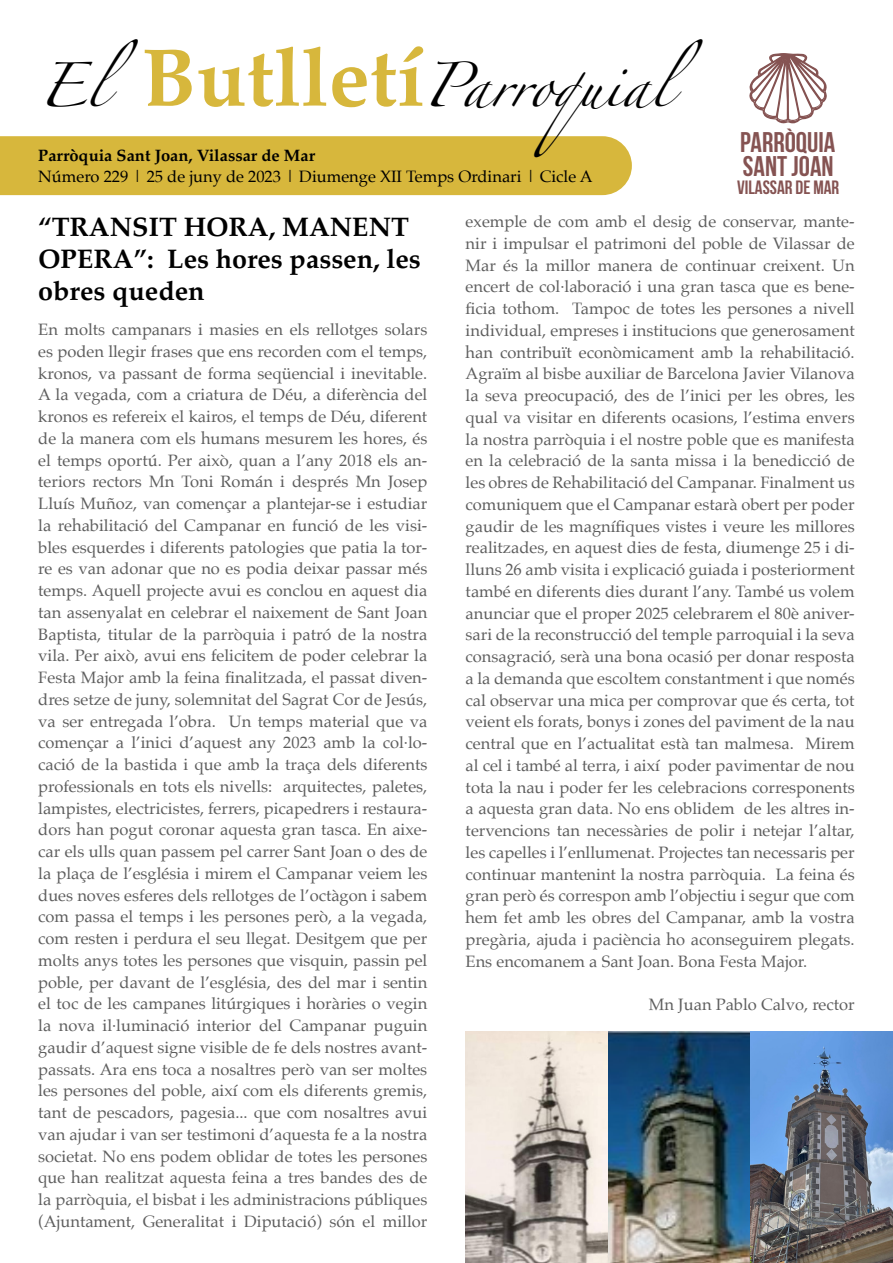
<style>
.page{position:relative;width:893px;height:1263px;background:#fff}
.page>*{position:absolute;margin:0;border:0;box-sizing:border-box;transform-origin:0 0}
.t1{font:39.9px "Zapfino";color:#000}
.t2{font:700 28.35px "Bebas Neue";color:#855352}
.t3{font:700 26.85px/32.2px "Palatino";color:#000}
.t4{font:700 19.2px "Bebas Neue";color:#855352}
.t5{font:16.5px/21.8px "Palatino";color:#5e5e5e;text-align:justify}
.t6{font:16.5px "Palatino";color:#000}
.t7{font:700 16.5px "Palatino";color:#000}
.s1{font-family:"Palatino";font-weight:700;font-size:82.05px;color:#d7b73c}
</style>
<div class="page">
<div style="left:0;top:136px;width:632px;height:59px;background:#d7b73c"></div>
<svg style="left:749px;top:53px;width:78px;height:71px"></svg>
<img style="left:466px;top:1031px;width:427px;height:232px">
<h1 class="t1" style="left:38px;top:69px;width:666px">El<span class="s1">Butlletí</span>Parroquial</h1>
<h2 class="t2" style="left:740px;top:126px;width:97px">PARRÒQUIA</h2>
<p class="t4" style="left:737px;top:177px;width:104px">VILASSAR DE MAR</p>
<p class="t7" style="left:38px;top:141px;width:278px">Parròquia Sant Joan, Vilassar de Mar</p>
<p class="t6" style="left:38px;top:163px;width:556px">Número 229 | 25 de juny de 2023 | Diumenge XII Temps Ordinari | Cicle A</p>
<h3 class="t3" style="left:38px;top:210px;width:384px">“TRANSIT HORA, MANENT<br>OPERA”: Les hores passen, les obres queden</h3>
<p class="t5" style="left:38px;top:318px;width:391px">En molts campanars i masies en els rellotges solars es poden llegir frases que ens recorden com el temps, kronos, va passant de forma seqüencial i inevitable.<br>A la vegada, com a criatura de Déu, a diferència del kronos es refereix el kairos, el temps de Déu, diferent de la manera com els humans mesurem les hores, és el temps oportú. Per això, quan a l’any 2018 els an&shy;teriors rectors Mn Toni Román i després Mn Josep Lluís Muñoz, van començar a plantejar-se i estudiar la rehabilitació del Campanar en funció de les visi&shy;bles esquerdes i diferents patologies que patia la tor&shy;re es van adonar que no es podia deixar passar més temps. Aquell projecte avui es conclou en aquest dia tan assenyalat en celebrar el naixement de Sant Joan Baptista, titular de la parròquia i patró de la nostra vila. Per això, avui ens felicitem de poder celebrar la Festa Major amb la feina finalitzada, el passat diven&shy;dres setze de juny, solemnitat del Sagrat Cor de Jesús, va ser entregada l’obra. Un temps material que va començar a l’inici d’aquest any 2023 amb la col·lo&shy;cació de la bastida i que amb la traça dels diferents professionals en tots els nivells: arquitectes, paletes, lampistes, electricistes, ferrers, picapedrers i restaura&shy;dors han pogut coronar aquesta gran tasca. En aixe&shy;car els ulls quan passem pel carrer Sant Joan o des de la plaça de l’església i mirem el Campanar veiem les dues noves esferes dels rellotges de l’octàgon i sabem com passa el temps i les persones però, a la vegada, com resten i perdura el seu llegat. Desitgem que per molts anys totes les persones que visquin, passin pel poble, per davant de l’església, des del mar i sentin el toc de les campanes litúrgiques i horàries o vegin la nova il·luminació interior del Campanar puguin gaudir d’aquest signe visible de fe dels nostres avant&shy;passats. Ara ens toca a nosaltres però van ser moltes les persones del poble, així com els diferents gremis, tant de pescadors, pagesia... que com nosaltres avui van ajudar i van ser testimoni d’aquesta fe a la nostra societat. No ens podem oblidar de totes les persones que han realitzat aquesta feina a tres bandes des de la parròquia, el bisbat i les administracions públiques (Ajuntament, Generalitat i Diputació) són el millor</p>
<h2 class="t2" style="left:743px;top:151px;width:92px">SANT JOAN</h2>
<p class="t5" style="left:466px;top:210px;width:391px">exemple de com amb el desig de conservar, mante&shy;nir i impulsar el patrimoni del poble de Vilassar de Mar és la millor manera de continuar creixent. Un encert de col·laboració i una gran tasca que es bene&shy;ficia tothom. Tampoc de totes les persones a nivell individual, empreses i institucions que generosament han contribuït econòmicament amb la rehabilitació.<br>Agraïm al bisbe auxiliar de Barcelona Javier Vilanova la seva preocupació, des de l’inici per les obres, les qual va visitar en diferents ocasions, l’estima envers la nostra parròquia i el nostre poble que es manifesta en la celebració de la santa missa i la benedicció de les obres de Rehabilitació del Campanar. Finalment us comuniquem que el Campanar estarà obert per poder gaudir de les magnífiques vistes i veure les millores realitzades, en aquest dies de festa, diumenge 25 i di&shy;lluns 26 amb visita i explicació guiada i posteriorment també en diferents dies durant l’any. També us volem anunciar que el proper 2025 celebrarem el 80è aniver&shy;sari de la reconstrucció del temple parroquial i la seva consagració, serà una bona ocasió per donar resposta a la demanda que escoltem constantment i que només cal observar una mica per comprovar que és certa, tot veient els forats, bonys i zones del paviment de la nau central que en l’actualitat està tan malmesa. Mirem al cel i també al terra, i així poder pavimentar de nou tota la nau i poder fer les celebracions corresponents a aquesta gran data. No ens oblidem de les altres in&shy;tervencions tan necessàries de polir i netejar l’altar, les capelles i l’enllumenat. Projectes tan necessaris per continuar mantenint la nostra parròquia. La feina és gran però és correspon amb l’objectiu i segur que com hem fet amb les obres del Campanar, amb la vostra pregària, ajuda i paciència ho aconseguirem plegats.<br>Ens encomanem a Sant Joan. Bona Festa Major.</p>
<p class="t5" style="left:649px;top:993px;width:207px">Mn Juan Pablo Calvo, rector</p>
</div>
